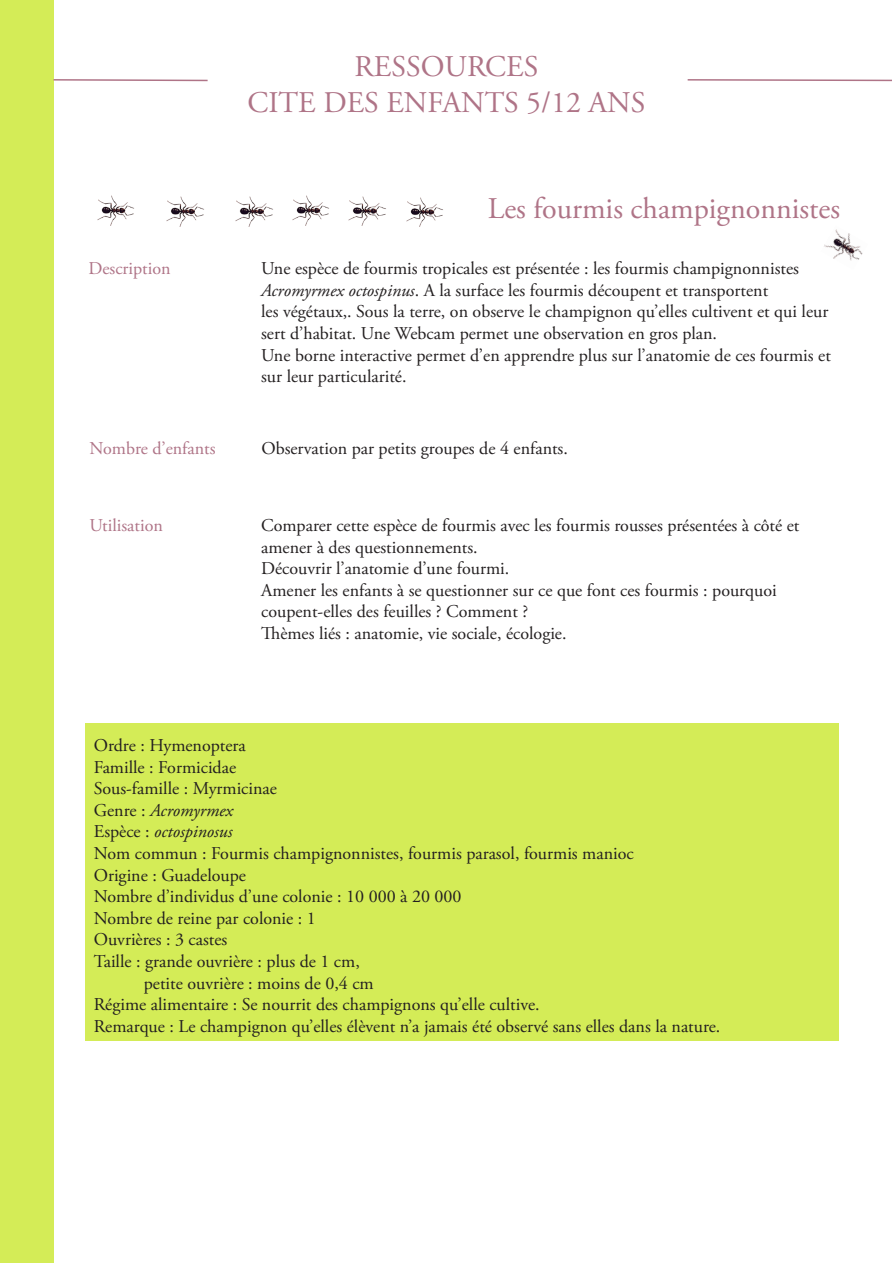
<style>
.page{position:relative;width:893px;height:1263px;background:#fff}
.page>*{position:absolute;margin:0;border:0;box-sizing:border-box;transform-origin:0 0}
.t1{font:30px/36px "Adobe Garamond Pro";color:#af7487;text-align:center}
.t2{font:18px/21.6px "Adobe Garamond Pro";color:#231f20}
.t3{font:18px "Adobe Garamond Pro";color:#af7487}
.t4{font:italic 18px "Adobe Garamond Pro";color:#231f20}
.s1{font-style:italic}
.s2{font-style:normal}
</style>
<div class="page">
<img style="left:824px;top:229px;width:39px;height:32px">
<img style="left:235px;top:197px;width:38px;height:29px">
<img style="left:292px;top:196px;width:37px;height:29px">
<img style="left:97px;top:196px;width:37px;height:29px">
<img style="left:166px;top:197px;width:38px;height:29px">
<img style="left:349px;top:196px;width:37px;height:30px">
<img style="left:406px;top:197px;width:37px;height:30px">
<div style="left:85px;top:723px;width:754px;height:317px;background:#d4ec57"></div>
<div style="left:0;top:0;width:54px;height:1263px;background:#d4ec57"></div>
<svg style="left:53px;top:79px;width:155px;height:3px"></svg>
<svg style="left:687px;top:79px;width:205px;height:3px"></svg>
<h1 class="t1" style="left:247px;top:50px;width:399px">RESSOURCES<br>CITE DES ENFANTS 5/12 ANS</h1>
<h1 class="t1" style="left:488px;top:192px;width:354px">Les fourmis champignonnistes</h1>
<p class="t3" style="left:88px;top:258px;width:84px">Description</p>
<p class="t2" style="left:261px;top:258px;width:571px">Une espèce de fourmis tropicales est présentée : les fourmis champignonnistes <span class="s1">Acromyrmex octospinus</span>. A la surface les fourmis découpent et transportent<br>les végétaux,. Sous la terre, on observe le champignon qu’elles cultivent et qui leur sert d’habitat. Une Webcam permet une observation en gros plan.<br>Une borne interactive permet d’en apprendre plus sur l’anatomie de ces fourmis et sur leur particularité.</p>
<p class="t3" style="left:90px;top:438px;width:127px">Nombre d’enfants</p>
<p class="t2" style="left:261px;top:439px;width:308px">Observation par petits groupes de 4 enfants.</p>
<p class="t3" style="left:89px;top:515px;width:75px">Utilisation</p>
<p class="t2" style="left:261px;top:515px;width:540px">Comparer cette espèce de fourmis avec les fourmis rousses présentées à côté et amener à des questionnements.<br>Découvrir l’anatomie d’une fourmi.<br>Amener les enfants à se questionner sur ce que font ces fourmis : pourquoi coupent-elles des feuilles ? Comment ?<br>Thèmes liés : anatomie, vie sociale, écologie.</p>
<p class="t2" style="left:94px;top:735px;width:153px">Ordre : Hymenoptera</p>
<p class="t2" style="left:94px;top:757px;width:144px">Famille : Formicidae</p>
<p class="t2" style="left:94px;top:778px;width:185px">Sous-famille : Myrmicinae</p>
<p class="t4" style="left:94px;top:799px;width:141px"><span class="s2">Genre :</span> Acromyrmex</p>
<p class="t4" style="left:94px;top:821px;width:140px"><span class="s2">Espèce :</span> octospinosus</p>
<p class="t2" style="left:94px;top:843px;width:541px">Nom commun : Fourmis champignonnistes, fourmis parasol, fourmis manioc</p>
<p class="t2" style="left:94px;top:865px;width:154px">Origine : Guadeloupe</p>
<p class="t2" style="left:94px;top:886px;width:369px">Nombre d’individus d’une colonie : 10 000 à 20 000</p>
<p class="t2" style="left:94px;top:908px;width:224px">Nombre de reine par colonie : 1</p>
<p class="t2" style="left:94px;top:929px;width:135px">Ouvrières : 3 castes</p>
<p class="t2" style="left:94px;top:951px;width:267px">Taille : grande ouvrière : plus de 1 cm,</p>
<p class="t2" style="left:144px;top:973px;width:231px">petite ouvrière : moins de 0,4 cm</p>
<p class="t2" style="left:94px;top:994px;width:447px">Régime alimentaire : Se nourrit des champignons qu’elle cultive.</p>
<p class="t2" style="left:94px;top:1016px;width:628px">Remarque : Le champignon qu’elles élèvent n’a jamais été observé sans elles dans la nature.</p>
</div>
